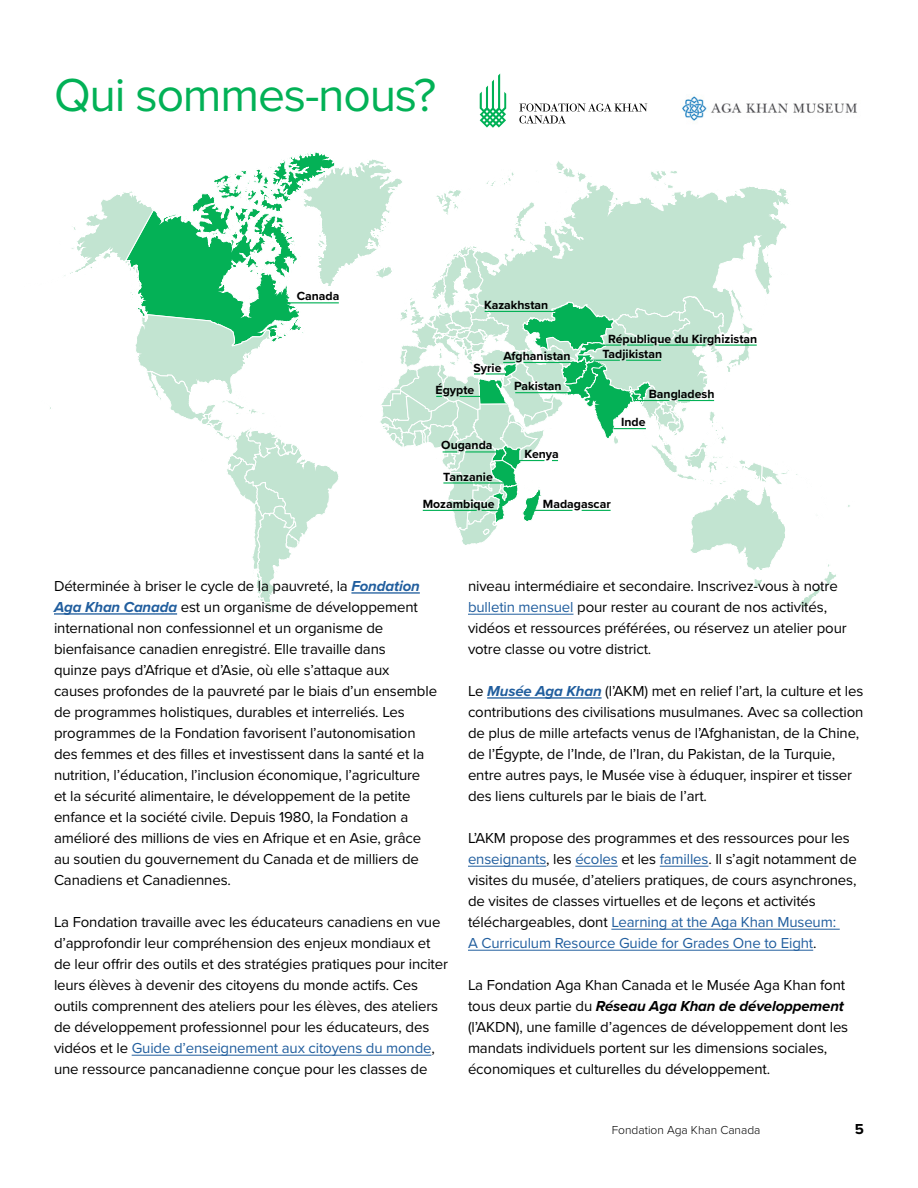
<style>
.page{position:relative;width:918px;height:1188px;background:#fff}
.page>*{position:absolute;margin:0;border:0;box-sizing:border-box;transform-origin:0 0}
.t1{font:48px "Proxima Nova";letter-spacing:-.025em;color:#02b156}
.t2{font:15px/21px "Proxima Nova";letter-spacing:-.01em;color:#000}
.t3{font:700 15px "Proxima Nova";color:#000}
.t4{font:700 12.3px "Proxima Nova";color:#000}
.t5{font:300 12px "Proxima Nova";color:#000}
.s1{font-weight:700;font-style:italic;color:#215e9e}
.s2{color:#215e9e}
.s3{font-weight:700;font-style:italic}
</style>
<div class="page">
<svg style="left:50px;top:152px;width:786px;height:463px"></svg>
<img style="left:682px;top:96px;width:175px;height:25px">
<svg style="left:480px;top:73px;width:26px;height:55px"></svg>
<svg style="left:519px;top:103px;width:128px;height:21px"></svg>
<hr style="left:351px;top:592px;width:69px;height:2px;background:#215e9e">
<hr style="left:54px;top:613px;width:123px;height:2px;background:#215e9e">
<hr style="left:132px;top:1055px;width:299px;height:1px;background:#215e9e">
<hr style="left:468px;top:614px;width:105px;height:1px;background:#215e9e">
<hr style="left:487px;top:697px;width:115px;height:2px;background:#215e9e">
<hr style="left:468px;top:866px;width:78px;height:1px;background:#215e9e">
<hr style="left:575px;top:866px;width:43px;height:1px;background:#215e9e">
<hr style="left:660px;top:866px;width:48px;height:1px;background:#215e9e">
<hr style="left:611px;top:929px;width:229px;height:1px;background:#215e9e">
<hr style="left:468px;top:950px;width:345px;height:1px;background:#215e9e">
<h1 class="t1" style="left:54px;top:60px;width:384px">Qui sommes-nous?</h1>
<p class="t4" style="left:297px;top:287px;width:44px">Canada</p>
<p class="t4" style="left:484px;top:295px;width:66px">Kazakhstan</p>
<p class="t4" style="left:504px;top:347px;width:69px">Afghanistan</p>
<p class="t4" style="left:474px;top:358px;width:29px">Syrie</p>
<p class="t4" style="left:436px;top:381px;width:40px">Égypte</p>
<p class="t4" style="left:441px;top:436px;width:53px">Ouganda</p>
<p class="t4" style="left:443px;top:468px;width:51px">Tanzanie</p>
<p class="t4" style="left:514px;top:377px;width:49px">Pakistan</p>
<p class="t4" style="left:525px;top:445px;width:36px">Kenya</p>
<p class="t4" style="left:608px;top:329px;width:151px">République du Kirghizistan</p>
<p class="t4" style="left:602px;top:345px;width:61px">Tadjikistan</p>
<p class="t4" style="left:649px;top:385px;width:67px">Bangladesh</p>
<p class="t4" style="left:621px;top:413px;width:26px">Inde</p>
<p class="t4" style="left:423px;top:495px;width:73px">Mozambique</p>
<p class="t4" style="left:543px;top:495px;width:69px">Madagascar</p>
<p class="t2" style="left:54px;top:575px;width:385px">Déterminée à briser le cycle de la pauvreté, la <span class="s1">Fondation Aga Khan Canada</span> est un organisme de développement international non confessionnel et un organisme de bienfaisance canadien enregistré. Elle travaille dans<br>quinze pays d’Afrique et d’Asie, où elle s’attaque aux causes profondes de la pauvreté par le biais d’un ensemble de programmes holistiques, durables et interreliés. Les programmes de la Fondation favorisent l’autonomisation des femmes et des filles et investissent dans la santé et la nutrition, l’éducation, l’inclusion économique, l’agriculture<br>et la sécurité alimentaire, le développement de la petite enfance et la société civile. Depuis 1980, la Fondation a amélioré des millions de vies en Afrique et en Asie, grâce au soutien du gouvernement du Canada et de milliers de Canadiens et Canadiennes.</p>
<p class="t2" style="left:54px;top:911px;width:396px">La Fondation travaille avec les éducateurs canadiens en vue d’approfondir leur compréhension des enjeux mondiaux et de leur offrir des outils et des stratégies pratiques pour inciter leurs élèves à devenir des citoyens du monde actifs. Ces outils comprennent des ateliers pour les élèves, des ateliers de développement professionnel pour les éducateurs, des vidéos et le <span class="s2">Guide d’enseignement aux citoyens du monde</span>, une ressource pancanadienne conçue pour les classes de</p>
<p class="t2" style="left:468px;top:575px;width:380px">niveau intermédiaire et secondaire. Inscrivez-vous à notre <span class="s2">bulletin mensuel</span> pour rester au courant de nos activités, vidéos et ressources préférées, ou réservez un atelier pour votre classe ou votre district.</p>
<p class="t2" style="left:468px;top:680px;width:397px">Le <span class="s1">Musée Aga Khan</span> (l’AKM) met en relief l’art, la culture et les contributions des civilisations musulmanes. Avec sa collection de plus de mille artefacts venus de l’Afghanistan, de la Chine, de l’Égypte, de l’Inde, de l’Iran, du Pakistan, de la Turquie, entre autres pays, le Musée vise à éduquer, inspirer et tisser des liens culturels par le biais de l’art.</p>
<p class="t2" style="left:468px;top:827px;width:390px">L’AKM propose des programmes et des ressources pour les <span class="s2">enseignants</span>, les <span class="s2">écoles</span> et les <span class="s2">familles</span>. Il s’agit notamment de visites du musée, d’ateliers pratiques, de cours asynchrones, de visites de classes virtuelles et de leçons et activités téléchargeables, dont <span class="s2">Learning at the Aga Khan Museum:<br>A Curriculum Resource Guide for Grades One to Eight</span>.</p>
<p class="t2" style="left:468px;top:974px;width:382px">La Fondation Aga Khan Canada et le Musée Aga Khan font tous deux partie du <span class="s3">Réseau Aga Khan de développement </span>(l’AKDN), une famille d’agences de développement dont les mandats individuels portent sur les dimensions sociales, économiques et culturelles du développement.</p>
<p class="t5" style="left:612px;top:1121px;width:150px">Fondation Aga Khan Canada</p>
<p class="t3" style="left:855px;top:1118px;width:11px">5</p>
</div>
